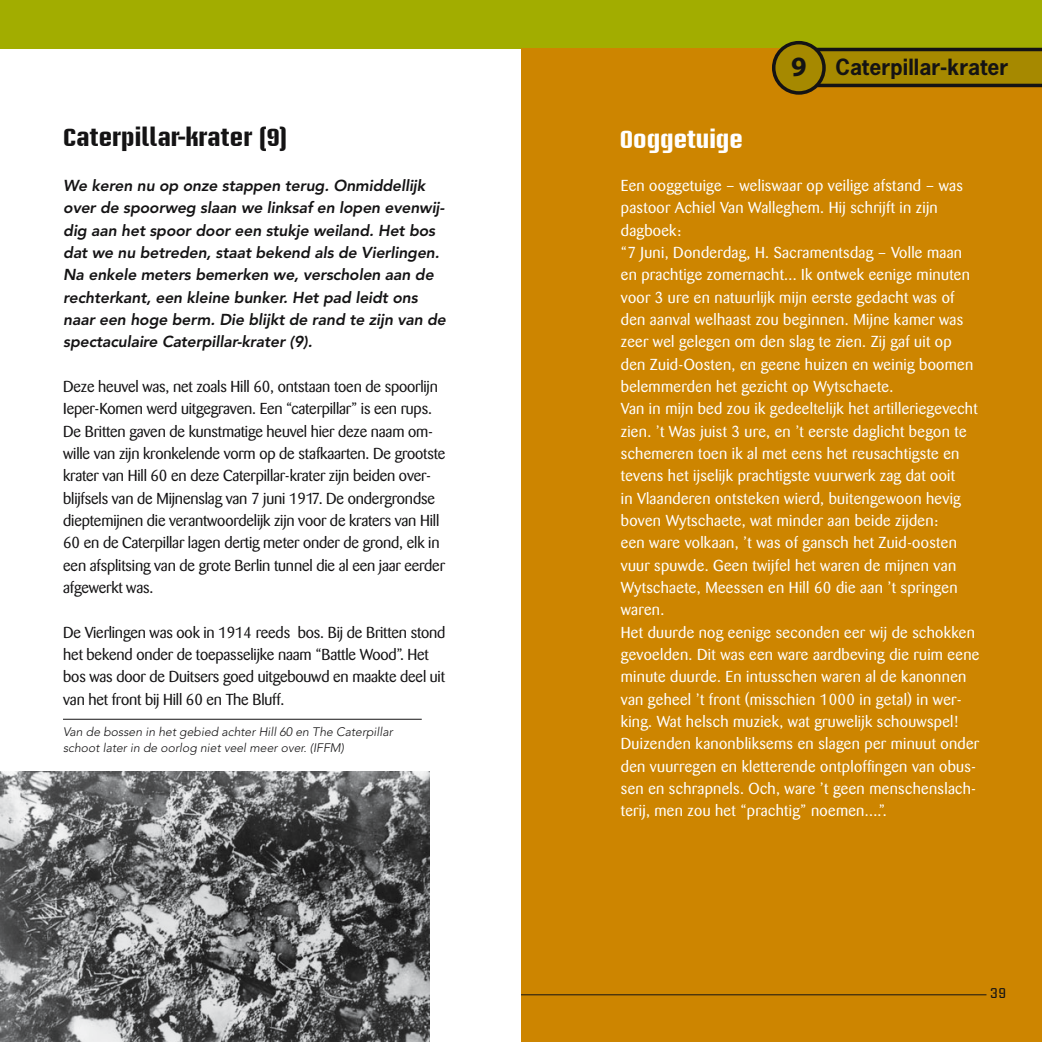
<style>
.page{position:relative;width:1042px;height:1042px;background:#fff}
.page>*{position:absolute;margin:0;border:0;box-sizing:border-box;transform-origin:0 0}
.t1{font:700 24.5px "Briem Akademi Std";letter-spacing:.005em;color:#141314}
.t2{font:700 24.5px "Briem Akademi Std";color:#fff}
.t3{font:700 21px "News Gothic Std";letter-spacing:.005em;color:#141314}
.t4{font:15.75px/22.4px "Barmeno";letter-spacing:.02em;color:#fff}
.t5{font:15.75px/22.4px "Barmeno";letter-spacing:-.01em;color:#141314}
.t6{font:italic 800 15.75px/22.4px "Avenir LT Std";letter-spacing:-.01em;color:#141314}
.t7{font:14px "Briem Akademi Std";color:#141314}
.t8{font:italic 300 12.25px/15.8px "Avenir LT Std";color:#141314}
.s1{font-family:"Myriad Pro";font-size:28px}
</style>
<div class="page">
<div style="left:0;top:0;width:521px;height:49px;background:#a2ad00"></div>
<div style="left:521px;top:0;width:521px;height:49px;background:#a2ad00"></div>
<div style="left:521px;top:49px;width:521px;height:993px;background:#cd8500"></div>
<svg style="left:815px;top:48px;width:227px;height:39px;background:#8c7403"></svg>
<div style="left:774px;top:43px;width:50px;height:50px;background:#a68900;border-radius:50%"></div>
<div style="left:772px;top:41px;width:54px;height:54px;border:4px solid #141314;border-radius:50%"></div>
<hr style="left:521px;top:994px;width:465px;height:1px;background:#141314">
<img style="left:0;top:771px;width:430px;height:271px">
<hr style="left:63px;top:719px;width:359px;height:1px;background:#141314">
<h1 class="t1" style="left:63px;top:127px;width:225px">Caterpillar-krater (9)</h1>
<p class="t6" style="left:63px;top:176px;width:384px">We keren nu op onze stappen terug. Onmiddellijk over de spoorweg slaan we linksaf en lopen evenwij&shy;dig aan het spoor door een stukje weiland. Het bos dat we nu betreden, staat bekend als de Vierlingen.<br>Na enkele meters bemerken we, verscholen aan de rechterkant, een kleine bunker. Het pad leidt ons naar een hoge berm. Die blijkt de rand te zijn van de spectaculaire Caterpillar-krater (9).</p>
<p class="t5" style="left:63px;top:377px;width:384px">Deze heuvel was, net zoals Hill 60, ontstaan toen de spoorlijn Ieper-Komen werd uitgegraven. Een “caterpillar” is een rups.<br>De Britten gaven de kunstmatige heuvel hier deze naam om&shy;wille van zijn kronkelende vorm op de stafkaarten. De grootste krater van Hill 60 en deze Caterpillar-krater zijn beiden over&shy;blijfsels van de Mijnenslag van 7 juni 1917. De ondergrondse dieptemijnen die verantwoordelijk zijn voor de kraters van Hill 60 en de Caterpillar lagen dertig meter onder de grond, elk in een afsplitsing van de grote Berlin tunnel die al een jaar eerder afgewerkt was.</p>
<p class="t5" style="left:63px;top:622px;width:384px">De Vierlingen was ook in 1914 reeds bos. Bij de Britten stond het bekend onder de toepasselijke naam “Battle Wood”. Het bos was door de Duitsers goed uitgebouwd en maakte deel uit van het front bij Hill 60 en The Bluff.</p>
<p class="t8" style="left:63px;top:725px;width:331px">Van de bossen in het gebied achter Hill 60 en The Caterpillar schoot later in de oorlog niet veel meer over. (IFFM)</p>
<h1 class="t2" style="left:620px;top:129px;width:125px">Ooggetuige</h1>
<h2 class="t3" style="left:791px;top:58px;width:219px"><span class="s1">9</span> Caterpillar-krater</h2>
<p class="t4" style="left:621px;top:176px;width:360px">Een ooggetuige – weliswaar op veilige afstand – was pastoor Achiel Van Walleghem. Hij schrijft in zijn dagboek:<br>“7 Juni, Donderdag, H. Sacramentsdag – Volle maan en prachtige zomernacht... Ik ontwek eenige minuten voor 3 ure en natuurlijk mijn eerste gedacht was of den aanval welhaast zou beginnen. Mijne kamer was zeer wel gelegen om den slag te zien. Zij gaf uit op den Zuid-Oosten, en geene huizen en weinig boomen belemmerden het gezicht op Wytschaete.<br>Van in mijn bed zou ik gedeeltelijk het artilleriegevecht zien. ’t Was juist 3 ure, en ’t eerste daglicht begon te schemeren toen ik al met eens het reusachtigste en tevens het ijselijk prachtigste vuurwerk zag dat ooit<br>in Vlaanderen ontsteken wierd, buitengewoon hevig boven Wytschaete, wat minder aan beide zijden:<br>een ware volkaan, ’t was of gansch het Zuid-oosten vuur spuwde. Geen twijfel het waren de mijnen van Wytschaete, Meessen en Hill 60 die aan ’t springen waren.<br>Het duurde nog eenige seconden eer wij de schokken gevoelden. Dit was een ware aardbeving die ruim eene minute duurde. En intusschen waren al de kanonnen van geheel ’t front (misschien 1000 in getal) in wer&shy;king. Wat helsch muziek, wat gruwelijk schouwspel!<br>Duizenden kanonbliksems en slagen per minuut onder den vuurregen en kletterende ontploffingen van obus&shy;sen en schrapnels. Och, ware ’t geen menschenslach&shy;terij, men zou het “prachtig” noemen....”.</p>
<p class="t7" style="left:989px;top:987px;width:18px">39</p>
</div>
